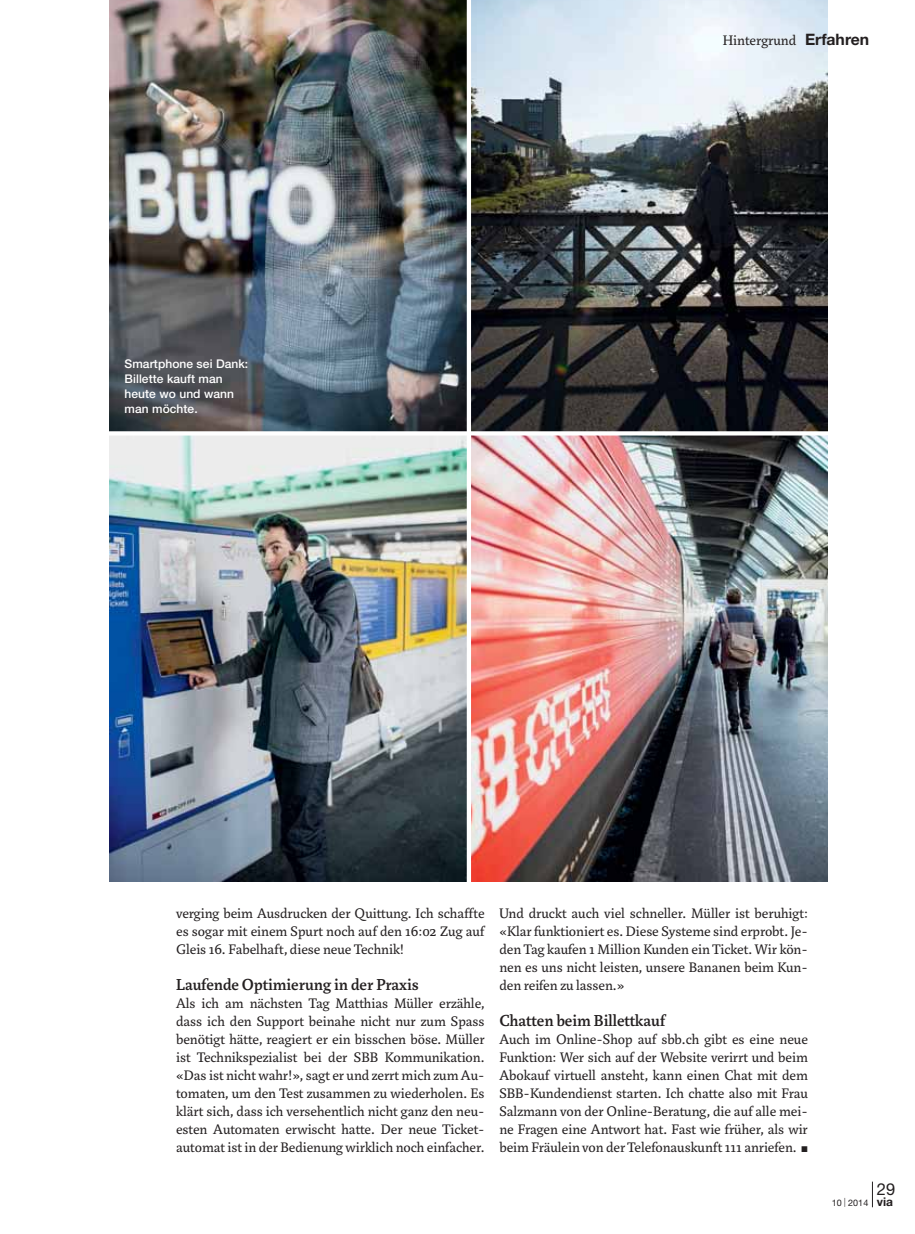
<style>
.page{position:relative;width:915px;height:1234px;background:#fff}
.page>*{position:absolute;margin:0;border:0;box-sizing:border-box;transform-origin:0 0}
.t1{font:500 17.25px "Marat Pro";color:#231f20}
.t2{font:16.5px "Helvetica Neue LT Pro";color:#231f20}
.t3{font:15px/18px "Marat Pro";color:#231f20;text-align:justify}
.t4{font:500 12px/15px "Helvetica Neue LT Pro";letter-spacing:.005em;color:#fff}
.t5{font:9px "Helvetica Neue LT Pro";color:#231f20}
.s1{font-family:"Helvetica Neue LT Pro";font-weight:700;font-size:15.75px}
.s2{font-weight:700;font-size:12px}
</style>
<div class="page">
<svg style="left:871px;top:1182px;width:1px;height:24px"></svg>
<img style="left:110px;top:0;width:356px;height:431px">
<img style="left:110px;top:435px;width:356px;height:446px">
<svg style="left:471px;top:0;width:356px;height:431px;background:#64686c"></svg>
<img style="left:471px;top:435px;width:356px;height:446px">
<svg style="left:109px;top:431px;width:719px;height:1px"></svg>
<div style="left:466px;top:0;width:5px;height:886px;background:#fff"></div>
<p class="t4" style="left:124px;top:357px;width:125px">Smartphone sei Dank:<br>Billette kauft man heute wo und wann man möchte.</p>
<p class="t3" style="left:722px;top:33px;width:148px">Hintergrund <span class="s1">Erfahren</span></p>
<p class="t3" style="left:176px;top:905px;width:310px">verging beim Ausdrucken der Quittung. Ich schaffte es sogar mit einem Spurt noch auf den 16:02 Zug auf Gleis 16. Fabelhaft, diese neue Technik!</p>
<p class="t1" style="left:176px;top:977px;width:244px">Laufende Optimierung in der Praxis</p>
<p class="t3" style="left:176px;top:995px;width:310px">Als ich am nächsten Tag Matthias Müller erzähle, dass ich den Support beinahe nicht nur zum Spass benötigt hätte, reagiert er ein bisschen böse. Müller ist Technikspezialist bei der SBB Kommunikation. «Das ist nicht wahr!», sagt er und zerrt mich zum Au&shy;tomaten, um den Test zusammen zu wiederholen. Es klärt sich, dass ich versehentlich nicht ganz den neu&shy;esten Automaten erwischt hatte. Der neue Ticket&shy;automat ist in der Bedienung wirklich noch einfacher.</p>
<p class="t3" style="left:499px;top:905px;width:310px">Und druckt auch viel schneller. Müller ist beruhigt: «Klar funktioniert es. Diese Systeme sind erprobt. Je&shy;den Tag kaufen 1 Million Kunden ein Ticket. Wir kön&shy;nen es uns nicht leisten, unsere Bananen beim Kun&shy;den reifen zu lassen.»</p>
<p class="t1" style="left:499px;top:1013px;width:167px">Chatten beim Billettkauf</p>
<p class="t3" style="left:499px;top:1031px;width:310px">Auch im Online-Shop auf sbb.ch gibt es eine neue Funktion: Wer sich auf der Website verirrt und beim Abokauf virtuell ansteht, kann einen Chat mit dem SBB-Kundendienst starten. Ich chatte also mit Frau Salzmann von der Online-Beratung, die auf alle mei&shy;ne Fragen eine Antwort hat. Fast wie früher, als wir beim Fräulein von der Telefonauskunft 111 anriefen. ■</p>
<p class="t2" style="left:876px;top:1182px;width:20px">29</p>
<p class="t5" style="left:831px;top:1199px;width:63px">10 | 2014 <span class="s2">via</span></p>
</div>
